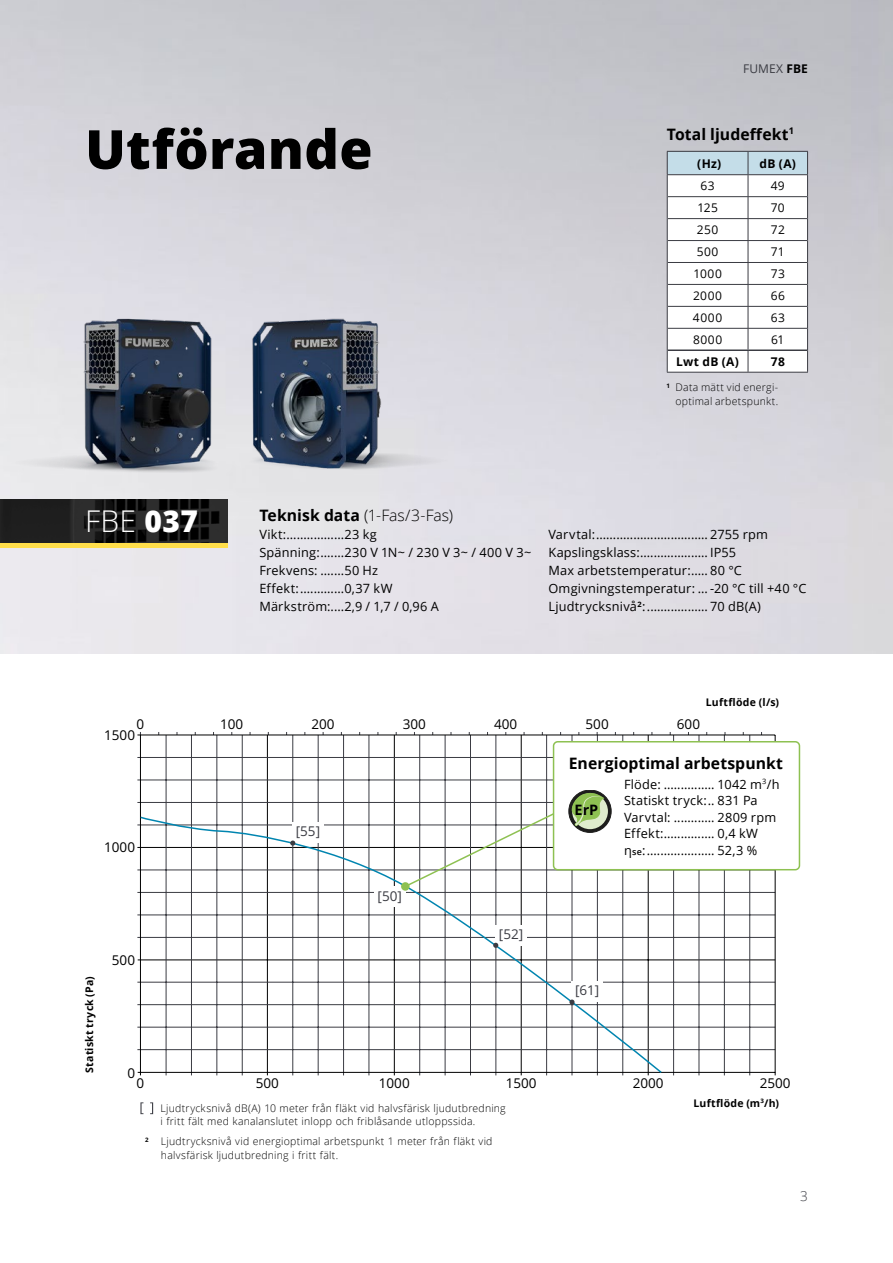
<style>
.page{position:relative;width:893px;height:1263px;background:#fff}
.page>*{position:absolute;margin:0;border:0;box-sizing:border-box;transform-origin:0 0}
.t1{font:800 54px "Open Sans";letter-spacing:.005em;color:#000}
.t2{font:300 30px "Open Sans";color:#fff}
.t3{font:700 15.75px "Open Sans";letter-spacing:.005em;color:#000}
.t4{font:300 15.75px "Open Sans";letter-spacing:-.005em;color:#000}
.t5{font:700 14.4px "Open Sans";color:#000}
.t6{font:13.5px "Open Sans";color:#000}
.t7{font:13.5px "Open Sans";color:#3b3c43}
.t8{font:300 13.5px "Open Sans";color:#3b3c43}
.t9{font:12.75px/18px "Open Sans";letter-spacing:.015em;color:#000}
.t10{font:12px "Open Sans";letter-spacing:.035em;color:#000}
.t11{font:700 12px "Open Sans";letter-spacing:.025em;color:#000}
.t12{font:12px "Open Sans";letter-spacing:.01em;color:#3b3c43}
.t13{font:300 10.5px/13.5px "Open Sans";letter-spacing:.02em;color:#000}
.t14{font:700 10.5px "Open Sans";letter-spacing:.02em;color:#000}
.s1{font-weight:700;color:#000}
.s2{font-weight:800}
.s3{font-weight:700}
.s4{font-weight:600;font-size:9px}
</style>
<div class="page">
<img style="left:0;top:163px;width:733px;height:457px">
<hr style="left:394px;top:735px;width:1px;height:340px;background:#000">
<hr style="left:267px;top:735px;width:1px;height:340px;background:#000">
<hr style="left:138px;top:959px;width:637px;height:1px;background:#000">
<hr style="left:137px;top:847px;width:638px;height:1px;background:#000">
<hr style="left:521px;top:735px;width:1px;height:340px;background:#000">
<hr style="left:648px;top:735px;width:1px;height:340px;background:#000">
<hr style="left:137px;top:1049px;width:638px;height:1px;background:#3b3c43">
<hr style="left:137px;top:1027px;width:638px;height:1px;background:#3b3c43">
<hr style="left:137px;top:1004px;width:638px;height:1px;background:#3b3c43">
<hr style="left:137px;top:982px;width:638px;height:1px;background:#3b3c43">
<hr style="left:137px;top:937px;width:638px;height:1px;background:#3b3c43">
<hr style="left:137px;top:915px;width:638px;height:1px;background:#3b3c43">
<hr style="left:137px;top:892px;width:638px;height:1px;background:#3b3c43">
<hr style="left:137px;top:870px;width:638px;height:1px;background:#3b3c43">
<hr style="left:137px;top:825px;width:638px;height:1px;background:#3b3c43">
<hr style="left:137px;top:802px;width:638px;height:1px;background:#3b3c43">
<hr style="left:137px;top:780px;width:638px;height:1px;background:#3b3c43">
<hr style="left:137px;top:757px;width:638px;height:1px;background:#3b3c43">
<hr style="left:166px;top:735px;width:1px;height:340px;background:#3b3c43">
<hr style="left:191px;top:735px;width:1px;height:340px;background:#3b3c43">
<hr style="left:217px;top:735px;width:1px;height:340px;background:#3b3c43">
<hr style="left:293px;top:735px;width:1px;height:340px;background:#3b3c43">
<hr style="left:318px;top:735px;width:1px;height:340px;background:#3b3c43">
<hr style="left:445px;top:735px;width:1px;height:340px;background:#3b3c43">
<hr style="left:470px;top:735px;width:1px;height:340px;background:#3b3c43">
<hr style="left:496px;top:735px;width:1px;height:340px;background:#3b3c43">
<hr style="left:572px;top:735px;width:1px;height:340px;background:#3b3c43">
<hr style="left:597px;top:735px;width:1px;height:340px;background:#3b3c43">
<hr style="left:673px;top:735px;width:1px;height:340px;background:#3b3c43">
<hr style="left:724px;top:735px;width:1px;height:340px;background:#3b3c43">
<hr style="left:242px;top:735px;width:1px;height:340px;background:#3b3c43">
<hr style="left:343px;top:735px;width:1px;height:340px;background:#3b3c43">
<hr style="left:419px;top:735px;width:1px;height:340px;background:#3b3c43">
<hr style="left:546px;top:735px;width:1px;height:340px;background:#3b3c43">
<hr style="left:699px;top:735px;width:1px;height:340px;background:#3b3c43">
<hr style="left:749px;top:735px;width:1px;height:340px;background:#3b3c43">
<hr style="left:369px;top:735px;width:1px;height:340px;background:#3b3c43">
<hr style="left:622px;top:735px;width:1px;height:340px;background:#3b3c43">
<hr style="left:775px;top:735px;width:1px;height:340px;background:#000">
<hr style="left:140px;top:735px;width:1px;height:340px;background:#000">
<hr style="left:138px;top:1072px;width:637px;height:1px;background:#000">
<hr style="left:137px;top:735px;width:638px;height:1px;background:#000">
<svg style="left:139px;top:816px;width:524px;height:258px"></svg>
<div style="left:292px;top:822px;width:31px;height:21px;background:#fff"></div>
<div style="left:374px;top:886px;width:31px;height:21px;background:#fff"></div>
<div style="left:572px;top:981px;width:31px;height:21px;background:#fff"></div>
<div style="left:495px;top:925px;width:32px;height:20px;background:#fff"></div>
<svg style="left:140px;top:1102px;width:3px;height:12px"></svg>
<svg style="left:150px;top:1102px;width:3px;height:12px"></svg>
<svg style="left:569px;top:999px;width:6px;height:6px"></svg>
<svg style="left:493px;top:943px;width:5px;height:5px"></svg>
<svg style="left:290px;top:840px;width:5px;height:6px"></svg>
<svg style="left:401px;top:882px;width:9px;height:9px"></svg>
<svg style="left:0;top:542px;width:227px;height:5px"></svg>
<img style="left:0;top:500px;width:227px;height:42px">
<hr style="left:667px;top:372px;width:81px;height:1px;background:#3b3c43">
<hr style="left:748px;top:372px;width:60px;height:1px;background:#3b3c43">
<svg style="left:667px;top:151px;width:141px;height:221px"></svg>
<hr style="left:667px;top:174px;width:81px;height:1px;background:#3b3c43">
<hr style="left:748px;top:174px;width:60px;height:1px;background:#3b3c43">
<div style="left:554px;top:742px;width:245px;height:128px;background:#fff;border-radius:4px"></div>
<div style="left:553px;top:741px;width:247px;height:129px;border:2px solid #8ec152;border-radius:4px"></div>
<svg style="left:403px;top:778px;width:222px;height:110px"></svg>
<h1 class="t1" style="left:85px;top:108px;width:289px">Utförande</h1>
<p class="t12" style="left:743px;top:60px;width:66px">FUMEX <span class="s1">FBE</span></p>
<p class="t3" style="left:667px;top:123px;width:129px">Total ljudeffekt<sup>1</sup></p>
<p class="t11" style="left:697px;top:155px;width:25px">(Hz)</p>
<p class="t11" style="left:760px;top:155px;width:38px">dB (A)</p>
<p class="t10" style="left:701px;top:178px;width:16px">63</p>
<p class="t10" style="left:771px;top:178px;width:15px">49</p>
<p class="t10" style="left:697px;top:200px;width:22px">125</p>
<p class="t10" style="left:771px;top:200px;width:15px">70</p>
<p class="t10" style="left:697px;top:222px;width:23px">250</p>
<p class="t10" style="left:771px;top:222px;width:16px">72</p>
<p class="t10" style="left:697px;top:243px;width:23px">500</p>
<p class="t10" style="left:771px;top:243px;width:15px">71</p>
<p class="t10" style="left:693px;top:265px;width:30px">1000</p>
<p class="t10" style="left:771px;top:265px;width:16px">73</p>
<p class="t10" style="left:693px;top:287px;width:30px">2000</p>
<p class="t10" style="left:771px;top:287px;width:16px">66</p>
<p class="t10" style="left:693px;top:309px;width:31px">4000</p>
<p class="t10" style="left:771px;top:309px;width:16px">63</p>
<p class="t10" style="left:693px;top:331px;width:31px">8000</p>
<p class="t10" style="left:771px;top:331px;width:15px">61</p>
<p class="t11" style="left:676px;top:353px;width:64px">Lwt dB (A)</p>
<p class="t11" style="left:771px;top:353px;width:16px">78</p>
<p class="t13" style="left:667px;top:381px;width:113px;text-align:right"><sup>1</sup> Data mätt vid energi&shy;optimal arbetspunkt.</p>
<h2 class="t2" style="left:85px;top:500px;width:114px">FBE <span class="s2">037</span></h2>
<p class="t4" style="left:259px;top:505px;width:195px"><span class="s3">Teknisk data</span> (1-Fas/3-Fas)</p>
<p class="t9" style="left:259px;top:525px;width:273px">Vikt:.................23 kg<br>Spänning:.......230 V 1N~ / 230 V 3~ / 400 V 3~<br>Frekvens: .......50 Hz<br>Effekt:.............0,37 kW<br>Märkström:....2,9 / 1,7 / 0,96 A</p>
<p class="t9" style="left:548px;top:525px;width:260px">Varvtal:................................. 2755 rpm Kapslingsklass:.................... IP55<br>Max arbetstemperatur:..... 80 °C Omgivningstemperatur: ... -20 °C till +40 °C Ljudtrycksnivå<sup>2</sup>:.................. 70 dB(A)</p>
<p class="t14" style="left:706px;top:695px;width:75px">Luftflöde (l/s)</p>
<p class="t6" style="left:137px;top:715px;width:9px">0</p>
<p class="t6" style="left:220px;top:715px;width:25px">100</p>
<p class="t6" style="left:312px;top:715px;width:25px">200</p>
<p class="t6" style="left:403px;top:715px;width:25px">300</p>
<p class="t6" style="left:494px;top:715px;width:25px">400</p>
<p class="t6" style="left:586px;top:715px;width:25px">500</p>
<p class="t6" style="left:677px;top:715px;width:25px">600</p>
<p class="t6" style="left:104px;top:725px;width:32px">1500</p>
<p class="t6" style="left:104px;top:838px;width:32px">1000</p>
<p class="t7" style="left:296px;top:822px;width:26px">[55]</p>
<p class="t3" style="left:569px;top:752px;width:216px">Energioptimal arbetspunkt</p>
<p class="t9" style="left:624px;top:775px;width:157px;line-height:16.5px">Flöde: ............... 1042 m<sup>3</sup>/h<br>Statiskt tryck:.. 831 Pa<br>Varvtal: ............ 2809 rpm<br>Effekt:............... 0,4 kW η<span class="s4">se</span>:.................... 52,3 %</p>
<p class="t5" style="left:575px;top:800px;width:25px">ErP</p>
<p class="t14" style="left:82px;top:1073px;width:98px;rotate:-90deg">Statiskt tryck (Pa)</p>
<p class="t6" style="left:112px;top:950px;width:25px">500</p>
<p class="t7" style="left:378px;top:886px;width:26px">[50]</p>
<p class="t7" style="left:499px;top:925px;width:26px">[52]</p>
<p class="t7" style="left:575px;top:981px;width:26px">[61]</p>
<p class="t6" style="left:127px;top:1063px;width:9px">0</p>
<p class="t6" style="left:137px;top:1074px;width:9px">0</p>
<p class="t6" style="left:256px;top:1074px;width:25px">500</p>
<p class="t6" style="left:379px;top:1074px;width:32px">1000</p>
<p class="t6" style="left:506px;top:1074px;width:32px">1500</p>
<p class="t6" style="left:633px;top:1074px;width:32px">2000</p>
<p class="t6" style="left:760px;top:1074px;width:32px">2500</p>
<p class="t13" style="left:161px;top:1101px;width:347px">Ljudtrycksnivå dB(A) 10 meter från fläkt vid halvsfärisk ljudutbredning i fritt fält med kanalanslutet inlopp och friblåsande utloppssida.</p>
<p class="t13" style="left:161px;top:1134px;width:333px;text-indent:-16px"><sup>2</sup> Ljudtrycksnivå vid energioptimal arbetspunkt 1 meter från fläkt vid halvsfärisk ljudutbredning i fritt fält.</p>
<p class="t14" style="left:693px;top:1096px;width:87px">Luftflöde (m<sup>3</sup>/h)</p>
<p class="t8" style="left:800px;top:1187px;width:9px">3</p>
</div>
